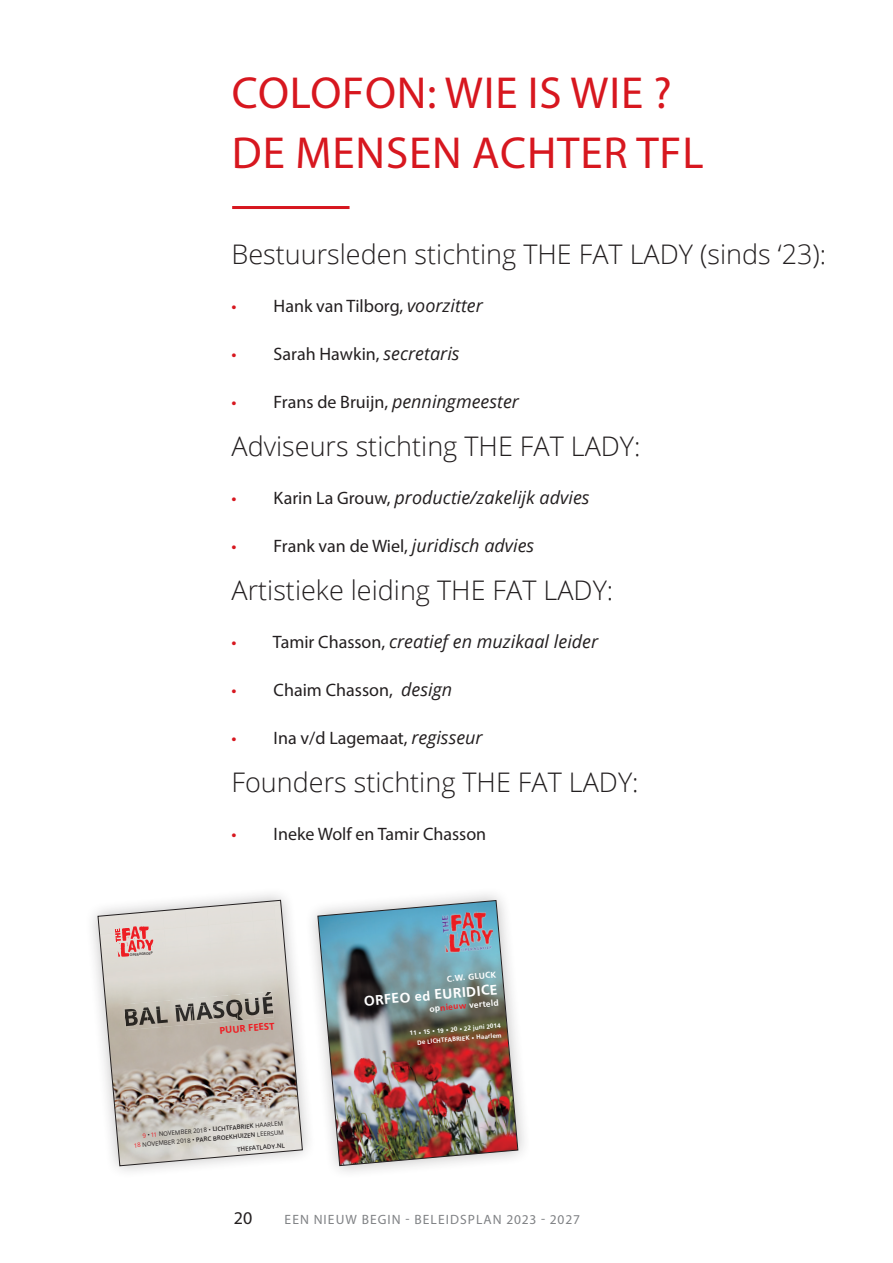
<style>
.page{position:relative;width:893px;height:1263px;background:#fff}
.page>*{position:absolute;margin:0;border:0;box-sizing:border-box;transform-origin:0 0}
.Kop_Rood{font:45px "Myriad Pro";letter-spacing:.02em;color:#d7171f}
.Platte_tekst{font:300 27px "Open Sans";color:#231f20}
.Platte_tekst-2{font:18px "Myriad Pro";color:#231f20}
.Platte_tekst-3{font:italic 18px "Open Sans";color:#231f20}
.t1{font:700 13.95px "Frutiger";color:#fff}
.t2{font:13.5px "Myriad Pro";letter-spacing:.08em;color:#808285}
.t3{font:700 9.45px "Open Sans";color:#ee1d23}
.t4{font:700 8.4px "Frutiger";color:#fff}
.t5{font:700 6.3px/9.8px "Frutiger";color:#fff;text-align:right}
.t6{font:6.15px/9.1px "Open Sans";color:#231f20;text-align:right}
.t7{font:600 6.15px "Open Sans";color:#231f20}
.t8{font:600 3.45px "Open Sans";color:#231f20}
.s1{color:#d7171f}
.s2{font-family:"Open Sans";font-style:italic}
.s3{font-family:"Myriad Pro";font-style:normal;color:#d7171f}
.s4{font-family:"Myriad Pro";font-style:normal}
.s5{font-size:12.9px}
.s6{color:#ee1d23}
.s7{font-size:5.4px}
.s8{font-weight:600}
</style>
<div class="page">
<hr style="left:232px;top:206px;width:118px;height:3px;background:#d7171f">
<div style="left:85px;top:887px;width:231px;height:292px;background:#231f20;opacity:.3"></div>
<svg style="left:98px;top:900px;width:205px;height:266px;background:#cac3bc"></svg>
<div style="left:304px;top:887px;width:228px;height:292px;background:#231f20;opacity:.3"></div>
<img style="left:317px;top:900px;width:201px;height:266px">
<p class="Kop_Rood" style="left:232px;top:65px;width:441px">COLOFON: WIE IS WIE ?</p>
<p class="Kop_Rood" style="left:232px;top:125px;width:473px">DE MENSEN ACHTER TFL</p>
<p class="t8" style="left:130px;top:952px;width:25px;rotate:-5deg">OPERAGROEP</p>
<p class="Platte_tekst" style="left:232px;top:236px;width:596px">Bestuursleden stichting THE FAT LADY (sinds ‘23):</p>
<p class="Platte_tekst-2" style="left:232px;top:295px;width:253px"><span class="s1">•</span> Hank van Tilborg, <span class="s2">voorzitter</span></p>
<p class="Platte_tekst-2" style="left:232px;top:343px;width:230px"><span class="s1">•</span> Sarah Hawkin, <span class="s2">secretaris</span></p>
<p class="Platte_tekst-2" style="left:232px;top:391px;width:289px"><span class="s1">•</span> Frans de Bruijn, <span class="s2">penningmeester</span></p>
<p class="Platte_tekst" style="left:232px;top:428px;width:411px">Adviseurs stichting THE FAT LADY:</p>
<p class="Platte_tekst-3" style="left:232px;top:485px;width:360px"><span class="s3">•</span> <span class="s4">Karin La Grouw,</span> productie/zakelijk advies</p>
<p class="Platte_tekst-2" style="left:232px;top:535px;width:304px"><span class="s1">•</span> Frank van de Wiel, <span class="s2">juridisch advies</span></p>
<p class="Platte_tekst" style="left:232px;top:572px;width:383px">Artistieke leiding THE FAT LADY:</p>
<p class="Platte_tekst-3" style="left:232px;top:629px;width:368px"><span class="s3">•</span> <span class="s4">Tamir Chasson,</span> creatief en muzikaal leider</p>
<p class="Platte_tekst-2" style="left:232px;top:679px;width:222px"><span class="s1">•</span> Chaim Chasson, <span class="s2">design</span></p>
<p class="Platte_tekst-2" style="left:232px;top:727px;width:253px"><span class="s1">•</span> Ina v/d Lagemaat, <span class="s2">regisseur</span></p>
<p class="Platte_tekst" style="left:232px;top:764px;width:409px">Founders stichting THE FAT LADY:</p>
<p class="Platte_tekst-2" style="left:232px;top:823px;width:256px"><span class="s1">•</span> Ineke Wolf en Tamir Chasson</p>
<p class="t3" style="left:219px;top:1024px;width:57px;rotate:-5deg">PUUR FEEST</p>
<p class="t4" style="left:446px;top:974px;width:51px;rotate:-5deg">C.W. GLUCK</p>
<p class="t1" style="left:363px;top:993px;width:136px;rotate:-5deg">ORFEO <span class="s5">ed</span> EURIDICE</p>
<p class="t4" style="left:429px;top:1004px;width:71px;rotate:-5deg">op<span class="s6">nieuw</span> verteld</p>
<p class="t5" style="left:409px;top:1028px;width:93px;rotate:-5deg">11 <span class="s7">•</span> 15 <span class="s7">•</span> 19 <span class="s7">•</span> 20 <span class="s7">•</span> 22 juni 2014<br>De LICHTFABRIEK <span class="s7">•</span> Haarlem</p>
<p class="t6" style="left:133px;top:1131px;width:152px;rotate:-5deg"><span class="s6">9</span> • <span class="s6">11</span> NOVEMBER 2018 • <span class="s8">LICHTFABRIEK</span> HAARLEM<br><span class="s6">18</span> NOVEMBER 2018 • <span class="s8">PARC BROEKHUIZEN</span> LEERSUM</p>
<p class="t7" style="left:237px;top:1145px;width:49px;rotate:-5deg">THEFATLADY.NL</p>
<p class="Platte_tekst-2" style="left:234px;top:1207px;width:20px">20</p>
<p class="t2" style="left:285px;top:1211px;width:297px">EEN NIEUW BEGIN - BELEIDSPLAN 2023 - 2027</p>
</div>
